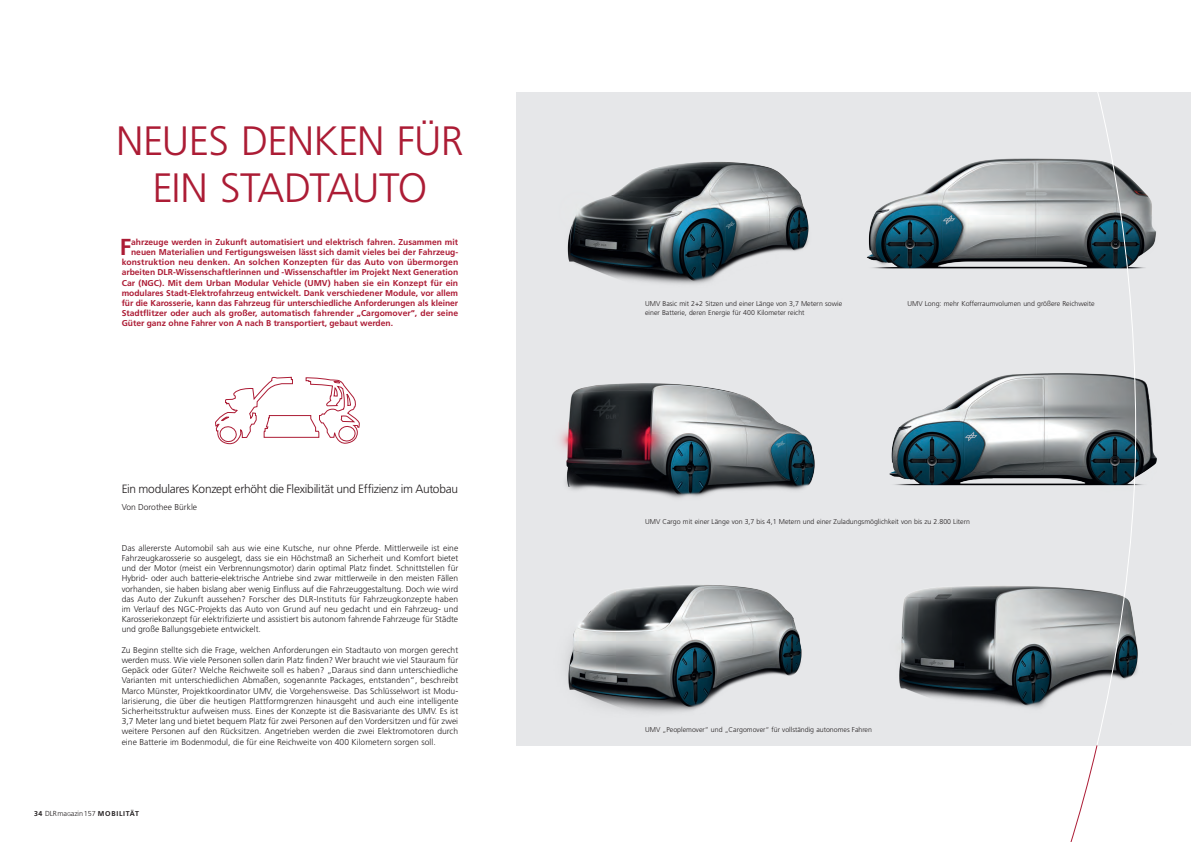
<style>
.page{position:relative;width:1191px;height:842px;background:#fff}
.page>*{position:absolute;margin:0;border:0;box-sizing:border-box;transform-origin:0 0}
.Head_-_Gross{font:300 41px/46.5px "Frutiger LT Std";letter-spacing:-.02em;color:#ac1c35;text-align:center}
.Intro_Einleser_mit_V{font:700 23.1px "Frutiger LT Std";color:#ac1c35}
.Subline{font:300 12px "Frutiger LT Std";letter-spacing:-.025em;color:#231f20}
.Fließtext__Blocksatz{font:300 8.5px/10.2px "Frutiger LT Std";color:#231f20;text-align:justify}
.Intro_Einleser_mit_V-2{font:700 8.5px "Frutiger LT Std";color:#ac1c35}
.Autor_Artikelanfang{font:300 8.5px "Frutiger LT Std";color:#231f20}
.BU_rechtsbündig{font:300 7px/8.4px "Frutiger LT Std";color:#231f20}
.t1{font:700 7px "Frutiger LT Std";letter-spacing:.1em;color:#231f20}
.s1{font-weight:300;font-size:7.3px}
.s2{font-weight:300;font-size:5.6px}
.s3{font-weight:300;font-size:7.2px}
</style>
<div class="page">
<div style="left:516px;top:92px;width:675px;height:654px;background:#e6e7e9"></div>
<img style="left:567px;top:161px;width:242px;height:123px">
<img style="left:560px;top:383px;width:255px;height:115px">
<img style="left:889px;top:373px;width:268px;height:113px">
<img style="left:899px;top:586px;width:239px;height:122px">
<img style="left:866px;top:158px;width:290px;height:111px">
<img style="left:566px;top:585px;width:236px;height:127px">
<svg style="left:1066px;top:92px;width:70px;height:750px"></svg>
<svg style="left:215px;top:376px;width:145px;height:68px"></svg>
<p class="Head_-_Gross" style="left:116px;top:119px;width:349px">NEUES DENKEN FÜR<br>EIN STADTAUTO</p>
<p class="Intro_Einleser_mit_V" style="left:120px;top:233px;width:13px">F</p>
<p class="Intro_Einleser_mit_V-2" style="left:131px;top:237px;width:328px">ahrzeuge werden in Zukunft automatisiert und elektrisch fahren. Zusammen mit</p>
<p class="Intro_Einleser_mit_V-2" style="left:131px;top:247px;width:328px">neuen Materialien und Fertigungsweisen lässt sich damit vieles bei der Fahrzeug-</p>
<p class="Intro_Einleser_mit_V-2" style="left:122px;top:257px;width:338px">konstruktion neu denken. An solchen Konzepten für das Auto von übermorgen</p>
<p class="Intro_Einleser_mit_V-2" style="left:122px;top:267px;width:338px">arbeiten DLR-Wissenschaftlerinnen und -Wissenschaftler im Projekt Next Generation</p>
<p class="Intro_Einleser_mit_V-2" style="left:122px;top:278px;width:338px">Car (NGC). Mit dem Urban Modular Vehicle (UMV) haben sie ein Konzept für ein</p>
<p class="Intro_Einleser_mit_V-2" style="left:122px;top:288px;width:338px">modulares Stadt-Elektrofahrzeug entwickelt. Dank verschiedener Module, vor allem</p>
<p class="Intro_Einleser_mit_V-2" style="left:122px;top:298px;width:338px">für die Karosserie, kann das Fahrzeug für unterschiedliche Anforderungen als kleiner</p>
<p class="Intro_Einleser_mit_V-2" style="left:122px;top:308px;width:338px">Stadtflitzer oder auch als großer, automatisch fahrender „Cargomover“, der seine</p>
<p class="Intro_Einleser_mit_V-2" style="left:122px;top:318px;width:273px">Güter ganz ohne Fahrer von A nach B transportiert, gebaut werden.</p>
<p class="Subline" style="left:122px;top:482px;width:338px">Ein modulares Konzept erhöht die Flexibilität und Effizienz im Autobau</p>
<p class="Autor_Artikelanfang" style="left:122px;top:502px;width:77px">Von Dorothee Bürkle</p>
<p class="Fließtext__Blocksatz" style="left:122px;top:543px;width:338px">Das allererste Automobil sah aus wie eine Kutsche, nur ohne Pferde. Mittlerweile ist eine Fahrzeugkarosserie so ausgelegt, dass sie ein Höchstmaß an Sicherheit und Komfort bietet und der Motor (meist ein Verbrennungsmotor) darin optimal Platz findet. Schnittstellen für Hybrid- oder auch batterie-elektrische Antriebe sind zwar mittlerweile in den meisten Fällen vorhanden, sie haben bislang aber wenig Einfluss auf die Fahrzeuggestaltung. Doch wie wird das Auto der Zukunft aussehen? Forscher des DLR-Instituts für Fahrzeugkonzepte haben im Verlauf des NGC-Projekts das Auto von Grund auf neu gedacht und ein Fahrzeug- und Karosseriekonzept für elektrifizierte und assistiert bis autonom fahrende Fahrzeuge für Städte und große Ballungsgebiete entwickelt.</p>
<p class="Fließtext__Blocksatz" style="left:122px;top:645px;width:338px">Zu Beginn stellte sich die Frage, welchen Anforderungen ein Stadtauto von morgen gerecht werden muss. Wie viele Personen sollen darin Platz finden? Wer braucht wie viel Stauraum für Gepäck oder Güter? Welche Reichweite soll es haben? „Daraus sind dann unterschiedliche Varianten mit unterschiedlichen Abmaßen, sogenannte Packages, entstanden“, beschreibt Marco Münster, Projektkoordinator UMV, die Vorgehensweise. Das Schlüsselwort ist Modu&shy;larisierung, die über die heutigen Plattformgrenzen hinausgeht und auch eine intelligente Sicherheitsstruktur aufweisen muss. Eines der Konzepte ist die Basisvariante des UMV. Es ist 3,7 Meter lang und bietet bequem Platz für zwei Personen auf den Vordersitzen und für zwei weitere Personen auf den Rücksitzen. Angetrieben werden die zwei Elektromotoren durch eine Batterie im Bodenmodul, die für eine Reichweite von 400 Kilometern sorgen soll.</p>
<p class="t1" style="left:34px;top:809px;width:106px">34 <span class="s1">DLRma</span><span class="s2">G</span><span class="s1">azin</span><span class="s3">157</span> MOBILITÄT</p>
<p class="BU_rechtsbündig" style="left:645px;top:300px;width:199px">UMV Basic mit 2+2 Sitzen und einer Länge von 3,7 Metern sowie einer Batterie, deren Energie für 400 Kilometer reicht</p>
<p class="BU_rechtsbündig" style="left:907px;top:300px;width:189px">UMV Long: mehr Kofferraumvolumen und größere Reichweite</p>
<p class="BU_rechtsbündig" style="left:645px;top:517px;width:326px">UMV Cargo mit einer Länge von 3,7 bis 4,1 Metern und einer Zuladungsmöglichkeit von bis zu 2.800 Litern</p>
<p class="BU_rechtsbündig" style="left:645px;top:725px;width:228px">UMV „Peoplemover“ und „Cargomover“ für vollständig autonomes Fahren</p>
</div>
